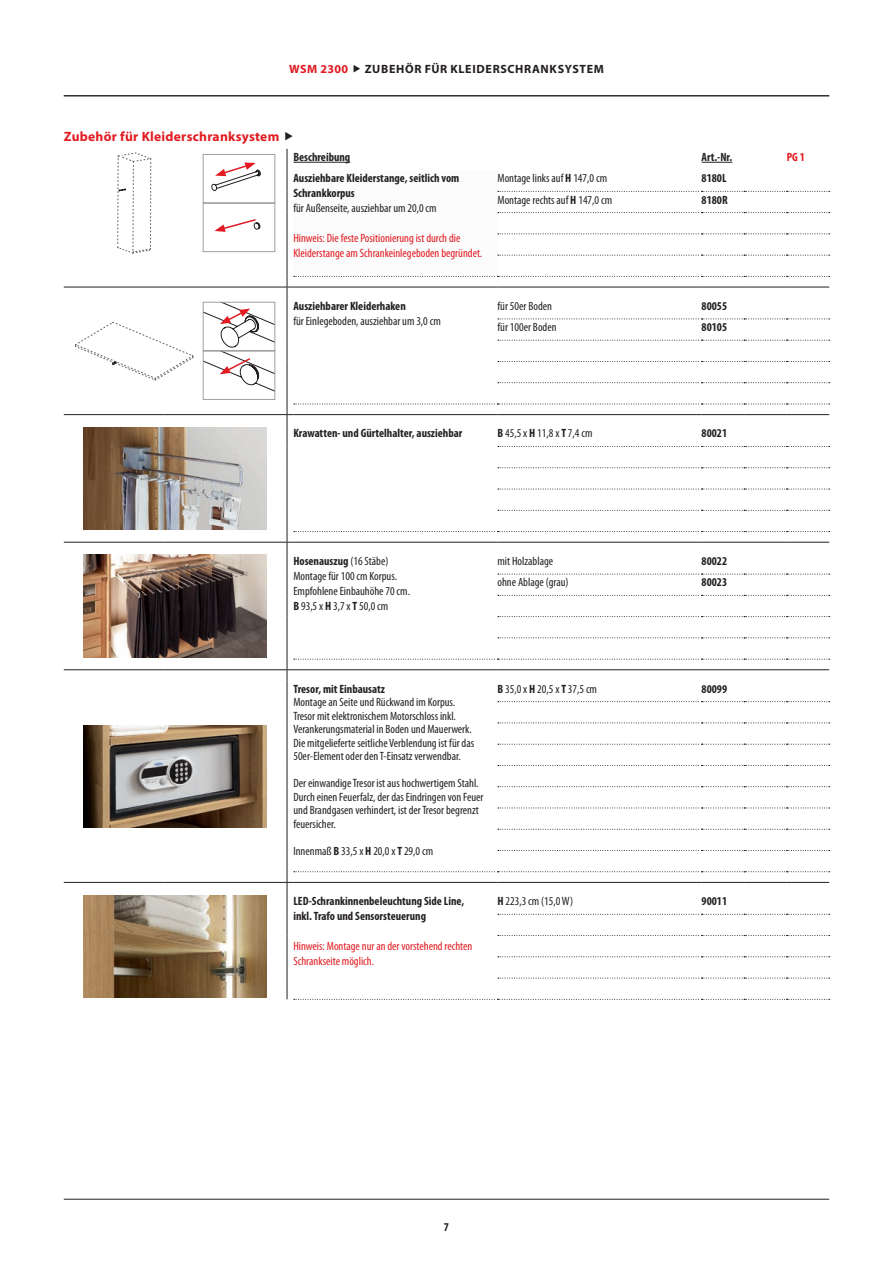
<style>
.page{position:relative;width:893px;height:1263px;background:#fff}
.page>*{position:absolute;margin:0;border:0;box-sizing:border-box;transform-origin:0 0}
.t1{font:700 13.5px "Myriad Pro";letter-spacing:.02em;color:#e21a21}
.t2{font:condensed 12px/13.5px "Myriad Pro";color:#231f20}
.t3{font:700 condensed 12px/15px "Myriad Pro";color:#231f20}
.t4{font:condensed 12px/15px "Myriad Pro";color:#e21a21}
.t5{font:700 12px "Myriad Pro";letter-spacing:.055em;color:#231f20}
.t6{font:700 12px "Myriad Pro";letter-spacing:.04em;color:#e21a21}
.t7{font:700 condensed 12px "Myriad Pro";color:#e21a21}
.s1{font-weight:700}
</style>
<div class="page">
<hr style="left:64px;top:1199px;width:765px;height:1px;background:#231f20">
<hr style="left:64px;top:95px;width:765px;height:1px;background:#231f20">
<hr style="left:64px;top:287px;width:100px;height:1px;background:#231f20">
<hr style="left:164px;top:287px;width:123px;height:1px;background:#231f20">
<hr style="left:64px;top:414px;width:100px;height:1px;background:#231f20">
<hr style="left:164px;top:414px;width:123px;height:1px;background:#231f20">
<hr style="left:64px;top:542px;width:100px;height:1px;background:#231f20">
<hr style="left:164px;top:542px;width:123px;height:1px;background:#231f20">
<hr style="left:64px;top:669px;width:100px;height:1px;background:#231f20">
<hr style="left:164px;top:669px;width:123px;height:1px;background:#231f20">
<hr style="left:64px;top:882px;width:100px;height:1px;background:#231f20">
<hr style="left:164px;top:882px;width:123px;height:1px;background:#231f20">
<svg style="left:287px;top:149px;width:543px;height:851px"></svg>
<hr style="left:293px;top:882px;width:204px;height:1px;background:#231f20">
<hr style="left:497px;top:882px;width:205px;height:1px;background:#231f20">
<hr style="left:702px;top:882px;width:42px;height:1px;background:#231f20">
<hr style="left:744px;top:882px;width:43px;height:1px;background:#231f20">
<hr style="left:787px;top:882px;width:42px;height:1px;background:#231f20">
<svg style="left:117px;top:152px;width:34px;height:102px"></svg>
<svg style="left:203px;top:154px;width:72px;height:98px"></svg>
<hr style="left:293px;top:162px;width:57px;height:1px;background:#231f20">
<hr style="left:702px;top:162px;width:30px;height:1px;background:#231f20">
<div style="left:203px;top:351px;width:72px;height:49px;border:1px solid #9d9fa2"></div>
<svg style="left:203px;top:302px;width:72px;height:97px"></svg>
<svg style="left:75px;top:322px;width:119px;height:58px"></svg>
<img style="left:84px;top:427px;width:183px;height:102px">
<img style="left:84px;top:555px;width:183px;height:102px">
<img style="left:84px;top:725px;width:183px;height:102px">
<img style="left:84px;top:895px;width:183px;height:102px">
<p class="t6" style="left:289px;top:61px;width:61px">WSM 2300</p>
<p class="t5" style="left:365px;top:61px;width:241px">ZUBEHÖR FÜR KLEIDERSCHRANKSYSTEM</p>
<p class="t1" style="left:64px;top:128px;width:217px">Zubehör für Kleiderschranksystem</p>
<p class="t3" style="left:293px;top:149px;width:58px">Beschreibung</p>
<p class="t3" style="left:702px;top:149px;width:32px">Art.-Nr.</p>
<p class="t7" style="left:787px;top:150px;width:20px">PG 1</p>
<p class="t3" style="left:293px;top:171px;width:168px">Ausziehbare Kleiderstange, seitlich vom<br>Schrankkorpus</p>
<p class="t2" style="left:293px;top:201px;width:145px">für Außenseite, ausziehbar um 20,0 cm</p>
<p class="t4" style="left:293px;top:231px;width:190px">Hinweis: Die feste Positionierung ist durch die<br>Kleiderstange am Schrankeinlegeboden begründet.</p>
<p class="t2" style="left:497px;top:171px;width:111px">Montage links auf <span class="s1">H</span> 147,0 cm</p>
<p class="t3" style="left:702px;top:171px;width:27px">8180L</p>
<p class="t2" style="left:497px;top:193px;width:116px">Montage rechts auf <span class="s1">H</span> 147,0 cm</p>
<p class="t3" style="left:702px;top:192px;width:28px">8180R</p>
<p class="t3" style="left:293px;top:298px;width:114px">Ausziehbarer Kleiderhaken</p>
<p class="t2" style="left:293px;top:314px;width:149px">für Einlegeboden, ausziehbar um 3,0 cm</p>
<p class="t2" style="left:497px;top:299px;width:56px">für 50er Boden</p>
<p class="t3" style="left:702px;top:298px;width:27px">80055</p>
<p class="t2" style="left:497px;top:320px;width:61px">für 100er Boden</p>
<p class="t3" style="left:702px;top:319px;width:27px">80105</p>
<p class="t3" style="left:293px;top:426px;width:170px">Krawatten- und Gürtelhalter, ausziehbar</p>
<p class="t2" style="left:497px;top:427px;width:96px"><span class="s1">B</span> 45,5 x <span class="s1">H</span> 11,8 x <span class="s1">T</span> 7,4 cm</p>
<p class="t3" style="left:702px;top:426px;width:27px">80021</p>
<p class="t2" style="left:293px;top:553px;width:118px;line-height:15px"><span class="s1">Hosenauszug</span> (16 Stäbe)<br>Montage für 100 cm Korpus.<br>Empfohlene Einbauhöhe 70 cm.<br><span class="s1">B</span> 93,5 x <span class="s1">H</span> 3,7 x <span class="s1">T</span> 50,0 cm</p>
<p class="t2" style="left:497px;top:554px;width:57px">mit Holzablage</p>
<p class="t3" style="left:702px;top:553px;width:27px">80022</p>
<p class="t2" style="left:497px;top:575px;width:73px">ohne Ablage (grau)</p>
<p class="t3" style="left:702px;top:574px;width:27px">80023</p>
<p class="t3" style="left:293px;top:681px;width:93px">Tresor, mit Einbausatz</p>
<p class="t2" style="left:293px;top:695px;width:182px">Montage an Seite und Rückwand im Korpus.<br>Tresor mit elektronischem Motorschloss inkl.<br>Verankerungsmaterial in Boden und Mauerwerk.<br>Die mitgelieferte seitliche Verblendung ist für das 50er-Element oder den T-Einsatz verwendbar.</p>
<p class="t2" style="left:293px;top:776px;width:192px">Der einwandige Tresor ist aus hochwertigem Stahl.<br>Durch einen Feuerfalz, der das Eindringen von Feuer und Brandgasen verhindert, ist der Tresor begrenzt feuersicher.</p>
<p class="t2" style="left:293px;top:844px;width:141px">Innenmaß <span class="s1">B</span> 33,5 x <span class="s1">H</span> 20,0 x <span class="s1">T</span> 29,0 cm</p>
<p class="t2" style="left:497px;top:682px;width:101px"><span class="s1">B</span> 35,0 x <span class="s1">H</span> 20,5 x <span class="s1">T</span> 37,5 cm</p>
<p class="t3" style="left:702px;top:681px;width:27px">80099</p>
<p class="t3" style="left:293px;top:893px;width:172px">LED-Schrankinnenbeleuchtung Side Line, inkl. Trafo und Sensorsteuerung</p>
<p class="t4" style="left:293px;top:938px;width:180px">Hinweis: Montage nur an der vorstehend rechten<br>Schrankseite möglich.</p>
<p class="t2" style="left:497px;top:894px;width:77px"><span class="s1">H</span> 223,3 cm (15,0 W)</p>
<p class="t3" style="left:702px;top:893px;width:27px">90011</p>
<p class="t3" style="left:444px;top:1219px;width:7px">7</p>
</div>
